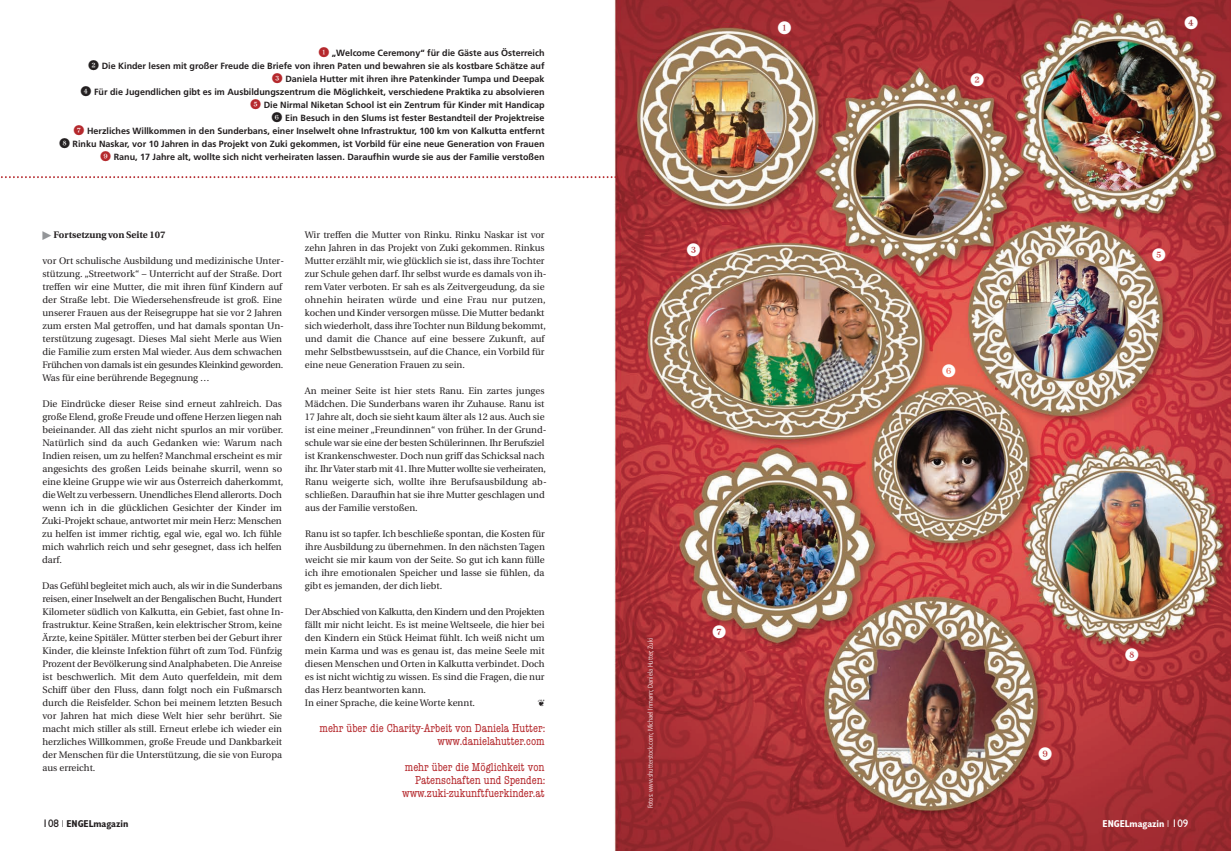
<style>
.page{position:relative;width:1231px;height:851px;background:#fff}
.page>*{position:absolute;margin:0;border:0;box-sizing:border-box;transform-origin:0 0}
.t1{font:18px "Circled Numbers";color:#fff}
.t2{font:condensed 12px/13px "American Typewriter";color:#b5292d;text-align:right}
.t3{font:700 condensed 10px "Gill Sans";color:#231f20}
.t4{font:700 condensed 10px "Gill Sans";color:#fff}
.t5{font:9.5px/13px "Utopia";color:#231f20}
.t6{font:700 9.5px "Utopia";color:#231f20}
.t7{font:700 9px/13px "Frutiger LT";color:#231f20;text-align:right}
.t8{font:300 condensed 7px "Frutiger LT";color:#fff}
.s1{font-family:"Circled Numbers";font-weight:400;font-size:14px;color:#b5292d}
.s2{font-family:"Circled Numbers";font-weight:400;font-size:14px}
.s3{font-weight:400;font-stretch:normal;font-size:11px}
.s4{font-weight:300;font-stretch:normal}
</style>
<div class="page">
<img style="left:150px;top:0;width:1080px;height:850px">
<svg style="left:1px;top:176px;width:615px;height:2px"></svg>
<svg style="left:538px;top:699px;width:6px;height:7px"></svg>
<p class="t7" style="left:59px;top:47px;width:487px"><span class="s1">1</span> „Welcome Ceremony“ für die Gäste aus Österreich<br><span class="s2">2</span> Die Kinder lesen mit großer Freude die Briefe von ihren Paten und bewahren sie als kostbare Schätze auf<br><span class="s1">3</span> Daniela Hutter mit ihren ihre Patenkinder Tumpa und Deepak<br><span class="s2">4</span> Für die Jugendlichen gibt es im Ausbildungszentrum die Möglichkeit, verschiedene Praktika zu absolvieren<br><span class="s1">5</span> Die Nirmal Niketan School ist ein Zentrum für Kinder mit Handicap<br><span class="s2">6</span> Ein Besuch in den Slums ist fester Bestandteil der Projektreise<br><span class="s1">7</span> Herzliches Willkommen in den Sunderbans, einer Inselwelt ohne Infrastruktur, 100 km von Kalkutta entfernt<br><span class="s2">8</span> Rinku Naskar, vor 10 Jahren in das Projekt von Zuki gekommen, ist Vorbild für eine neue Generation von Frauen <span class="s1">9</span> Ranu, 17 Jahre alt, wollte sich nicht verheiraten lassen. Daraufhin wurde sie aus der Familie verstoßen</p>
<p class="t6" style="left:54px;top:230px;width:113px">Fortsetzung von Seite 107</p>
<p class="t5" style="left:42px;top:255px;width:243px">vor Ort schulische Ausbildung und medizinische Unter&shy;stützung. „Streetwork“ – Unterricht auf der Straße. Dort treffen wir eine Mutter, die mit ihren fünf Kindern auf der Straße lebt. Die Wiedersehensfreude ist groß. Eine unserer Frauen aus der Reisegruppe hat sie vor 2 Jahren zum ersten Mal getroffen, und hat damals spontan Un&shy;terstützung zugesagt. Dieses Mal sieht Merle aus Wien die Familie zum ersten Mal wieder. Aus dem schwachen Frühchen von damals ist ein gesundes Kleinkind geworden.<br>Was für eine berührende Begegnung …</p>
<p class="t5" style="left:42px;top:398px;width:243px">Die Eindrücke dieser Reise sind erneut zahlreich. Das große Elend, große Freude und offene Herzen liegen nah beieinander. All das zieht nicht spurlos an mir vorüber.<br>Natürlich sind da auch Gedanken wie: Warum nach Indien reisen, um zu helfen? Manchmal erscheint es mir angesichts des großen Leids beinahe skurril, wenn so eine kleine Gruppe wie wir aus Österreich daherkommt, die Welt zu verbessern. Unendliches Elend allerorts. Doch wenn ich in die glücklichen Gesichter der Kinder im Zuki-Projekt schaue, antwortet mir mein Herz: Menschen zu helfen ist immer richtig, egal wie, egal wo. Ich fühle mich wahrlich reich und sehr gesegnet, dass ich helfen darf.</p>
<p class="t5" style="left:42px;top:580px;width:243px">Das Gefühl begleitet mich auch, als wir in die Sunderbans reisen, einer Inselwelt an der Bengalischen Bucht, Hundert Kilometer südlich von Kalkutta, ein Gebiet, fast ohne In&shy;frastruktur. Keine Straßen, kein elektrischer Strom, keine Ärzte, keine Spitäler. Mütter sterben bei der Geburt ihrer Kinder, die kleinste Infektion führt oft zum Tod. Fünfzig Prozent der Bevölkerung sind Analphabeten. Die Anreise ist beschwerlich. Mit dem Auto querfeldein, mit dem Schiff über den Fluss, dann folgt noch ein Fußmarsch durch die Reisfelder. Schon bei meinem letzten Besuch vor Jahren hat mich diese Welt hier sehr berührt. Sie macht mich stiller als still. Erneut erlebe ich wieder ein herzliches Willkommen, große Freude und Dankbarkeit der Menschen für die Unterstützung, die sie von Europa aus erreicht.</p>
<p class="t5" style="left:305px;top:229px;width:243px">Wir treffen die Mutter von Rinku. Rinku Naskar ist vor zehn Jahren in das Projekt von Zuki gekommen. Rinkus Mutter erzählt mir, wie glücklich sie ist, dass ihre Tochter zur Schule gehen darf. Ihr selbst wurde es damals von ih&shy;rem Vater verboten. Er sah es als Zeitvergeudung, da sie ohnehin heiraten würde und eine Frau nur putzen, kochen und Kinder versorgen müsse. Die Mutter bedankt sich wiederholt, dass ihre Tochter nun Bildung bekommt, und damit die Chance auf eine bessere Zukunft, auf mehr Selbstbewusstsein, auf die Chance, ein Vorbild für eine neue Generation Frauen zu sein.</p>
<p class="t5" style="left:305px;top:385px;width:243px">An meiner Seite ist hier stets Ranu. Ein zartes junges Mädchen. Die Sunderbans waren ihr Zuhause. Ranu ist 17 Jahre alt, doch sie sieht kaum älter als 12 aus. Auch sie ist eine meiner „Freundinnen“ von früher. In der Grund&shy;schule war sie eine der besten Schülerinnen. Ihr Berufsziel ist Krankenschwester. Doch nun griff das Schicksal nach ihr. Ihr Vater starb mit 41. Ihre Mutter wollte sie verheiraten, Ranu weigerte sich, wollte ihre Berufsausbildung ab&shy;schließen. Daraufhin hat sie ihre Mutter geschlagen und aus der Familie verstoßen.</p>
<p class="t5" style="left:305px;top:528px;width:241px;text-align:justify">Ranu ist so tapfer. Ich beschließe spontan, die Kosten für ihre Ausbildung zu übernehmen. In den nächsten Tagen weicht sie mir kaum von der Seite. So gut ich kann fülle ich ihre emotionalen Speicher und lasse sie fühlen, da gibt es jemanden, der dich liebt.</p>
<p class="t5" style="left:305px;top:606px;width:241px">Der Abschied von Kalkutta, den Kindern und den Projekten fällt mir nicht leicht. Es ist meine Weltseele, die hier bei den Kindern ein Stück Heimat fühlt. Ich weiß nicht um mein Karma und was es genau ist, das meine Seele mit diesen Menschen und Orten in Kalkutta verbindet. Doch es ist nicht wichtig zu wissen. Es sind die Fragen, die nur das Herz beantworten kann.<br>In einer Sprache, die keine Worte kennt.</p>
<p class="t2" style="left:319px;top:721px;width:227px">mehr über die Charity-Arbeit von Daniela Hutter: www.danielahutter.com</p>
<p class="t2" style="left:402px;top:760px;width:145px">mehr über die Möglichkeit von<br>Patenschaften und Spenden: www.zuki-zukunftfuerkinder.at</p>
<h1 class="t1" style="left:777px;top:17px;width:16px">1</h1>
<h1 class="t1" style="left:970px;top:69px;width:16px">2</h1>
<h1 class="t1" style="left:1183px;top:13px;width:16px">4</h1>
<h1 class="t1" style="left:686px;top:239px;width:16px">3</h1>
<h1 class="t1" style="left:1151px;top:244px;width:16px">5</h1>
<h1 class="t1" style="left:941px;top:360px;width:16px">6</h1>
<p class="t8" style="left:647px;top:808px;width:172px;rotate:-90deg">Fotos: www.shutterstock.com; Michael Inmann; Daniela Hutter; Zuki</p>
<h1 class="t1" style="left:712px;top:621px;width:16px">7</h1>
<h1 class="t1" style="left:1037px;top:743px;width:16px">9</h1>
<h1 class="t1" style="left:1124px;top:644px;width:16px">8</h1>
<p class="t3" style="left:43px;top:819px;width:87px"><span class="s3">108</span> <span class="s4">I</span> ENGELmagazin</p>
<p class="t4" style="left:1102px;top:819px;width:87px">ENGELmagazin <span class="s4">I</span> <span class="s3">109</span></p>
</div>
